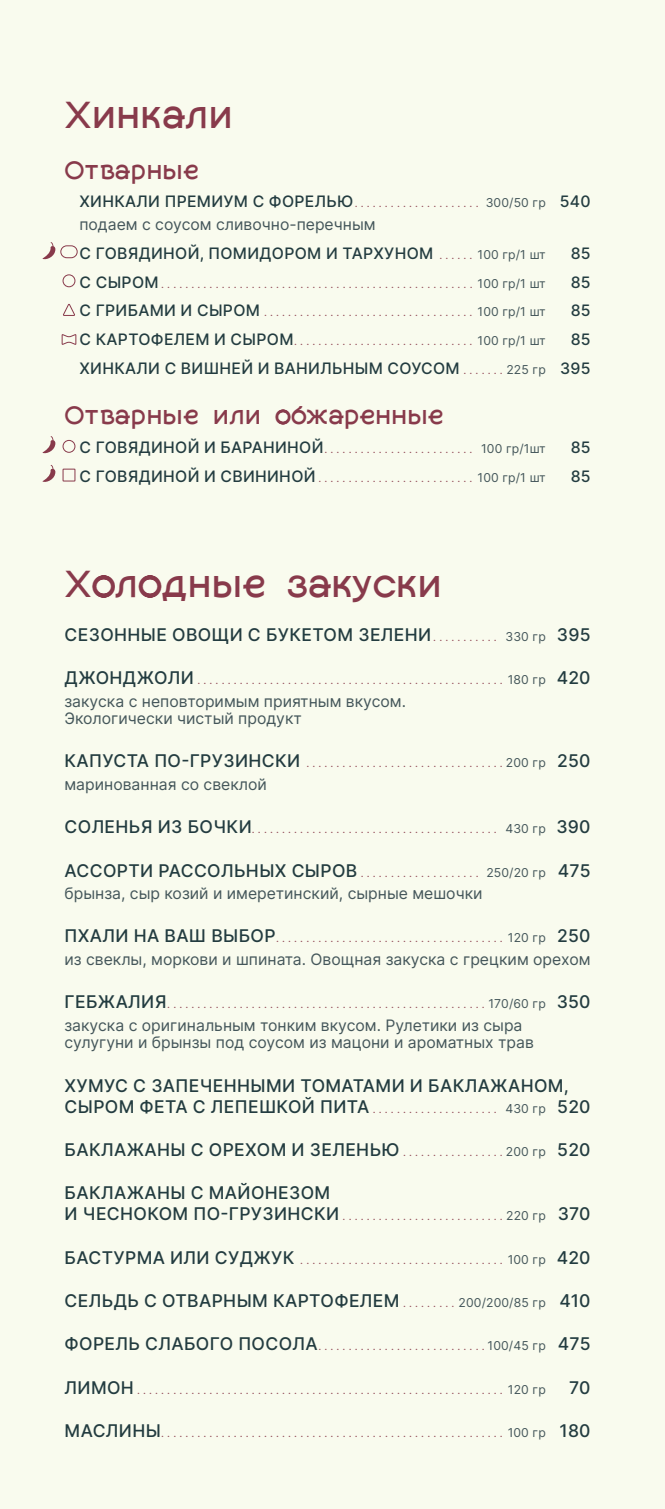
<style>
.page{position:relative;width:665px;height:1509px;background:#fff}
.page>*{position:absolute;margin:0;border:0;box-sizing:border-box;transform-origin:0 0}
.t1{font:42px "Lena";color:#883a4b}
.t2{font:28px "Lena";color:#883a4b}
.t3{font:500 17.5px/21px "Inter";letter-spacing:.02em;color:#233c40}
.t4{font:15.75px/17.5px "Inter";color:#44565a}
.t5{font:500 15.75px/28.9px "Inter";letter-spacing:.02em;color:#233c40;text-align:right}
.t6{font:10.5px "Inter";color:#924a57}
.s1{font-weight:500;color:#233c40}
.s2{font-size:10.5px;color:#924a57}
.s3{font-size:12.25px}
.s4{font-weight:400;font-size:10.5px;color:#924a57}
.s5{font-weight:400;font-size:12.25px;color:#44565a}
.s6{font-weight:500;font-size:15.75px;color:#233c40}
.s7{font-size:12.25px;color:#44565a}
.s8{font-weight:500;font-size:17.5px;color:#233c40}
</style>
<div class="page">
<div style="left:0;top:0;width:665px;height:1508px;background:#f9fbee"></div>
<div style="left:60px;top:245px;width:18px;height:13px;border:1px solid #883a4b;border-radius:6px"></div>
<div style="left:63px;top:274px;width:12px;height:13px;border:1px solid #883a4b;border-radius:50%"></div>
<svg style="left:63px;top:304px;width:12px;height:12px"></svg>
<svg style="left:61px;top:334px;width:16px;height:11px"></svg>
<div style="left:63px;top:468px;width:12px;height:13px;border:1px solid #883a4b"></div>
<div style="left:63px;top:440px;width:12px;height:12px;border:1px solid #883a4b;border-radius:50%"></div>
<svg style="left:42px;top:242px;width:13px;height:18px"></svg>
<svg style="left:42px;top:436px;width:13px;height:18px"></svg>
<svg style="left:42px;top:465px;width:13px;height:17px"></svg>
<h1 class="t1" style="left:64px;top:94px;width:170px">Хинкали</h1>
<h2 class="t2" style="left:64px;top:155px;width:136px">Отварные</h2>
<h3 class="t4" style="left:79px;top:190px;width:512px;line-height:22.4px"><span class="s1">ХИНКАЛИ ПРЕМИУМ С ФОРЕЛЬЮ</span><span class="s2">. . . . . . . . . . . . . . . . . . . . .</span> <span class="s3">300/50 гр</span> <span class="s1">540 </span>подаем с соусом сливочно-перечным</h3>
<h3 class="t5" style="left:79px;top:238px;width:468px">С ГОВЯДИНОЙ, ПОМИДОРОМ И ТАРХУНОМ <span class="s4">. . . . . .</span> <span class="s5">100 гр/1 шт</span></h3>
<h3 class="t5" style="left:570px;top:238px;width:21px">85</h3>
<p class="t6" style="left:79px;top:276px;width:468px"><span class="s6">C СЫРОМ</span>.................................................... <span class="s7">100 гр/1 шт</span></p>
<h3 class="t5" style="left:570px;top:267px;width:21px">85</h3>
<p class="t6" style="left:79px;top:305px;width:468px"><span class="s6">C ГРИБАМИ И СЫРОМ</span>................................... <span class="s7">100 гр/1 шт</span></p>
<h3 class="t5" style="left:570px;top:296px;width:21px">85</h3>
<p class="t6" style="left:79px;top:334px;width:468px"><span class="s6">C КАРТОФЕЛЕМ И СЫРОМ</span>.............................. <span class="s7">100 гр/1 шт</span></p>
<h3 class="t5" style="left:79px;top:324px;width:512px">85<br>ХИНКАЛИ С ВИШНЕЙ И ВАНИЛЬНЫМ СОУСОМ <span class="s4">. . . . . . .</span> <span class="s5">225 гр</span> 395</h3>
<h2 class="t2" style="left:64px;top:401px;width:380px">Отварные или обжаренные</h2>
<p class="t6" style="left:79px;top:441px;width:468px"><span class="s6">C ГОВЯДИНОЙ И БАРАНИНОЙ</span>......................... <span class="s7">100 гр/1шт</span></p>
<h3 class="t5" style="left:570px;top:432px;width:21px">85</h3>
<p class="t6" style="left:79px;top:470px;width:468px"><span class="s6">C ГОВЯДИНОЙ И СВИНИНОЙ</span>.......................... <span class="s7">100 гр/1 шт</span></p>
<h3 class="t5" style="left:570px;top:461px;width:21px">85</h3>
<h1 class="t1" style="left:64px;top:562px;width:379px">Холодные закуски</h1>
<h3 class="t3" style="left:65px;top:623px;width:527px">СЕЗОННЫЕ ОВОЩИ С БУКЕТОМ ЗЕЛЕНИ <span class="s4">. . . . . . . . . . .</span> <span class="s5">330 гр</span> 395</h3>
<p class="t6" style="left:65px;top:672px;width:527px"><span class="s8">ДЖОНДЖОЛИ</span>................................................... <span class="s7">180 гр</span> <span class="s8">420</span></p>
<h3 class="t4" style="left:64px;top:691px;width:343px">закуска с неповторимым приятным вкусом.<br>Экологически чистый продукт</h3>
<p class="t6" style="left:65px;top:755px;width:527px"><span class="s8">КАПУСТА ПО-ГРУЗИНСКИ</span> .................................<span class="s7">200 гр</span> <span class="s8">250</span></p>
<h3 class="t4" style="left:64px;top:775px;width:204px">маринованная со свеклой</h3>
<p class="t6" style="left:65px;top:821px;width:527px"><span class="s8">СОЛЕНЬЯ ИЗ БОЧКИ</span>......................................... <span class="s7">430 гр</span> <span class="s8">390</span></p>
<h3 class="t3" style="left:65px;top:859px;width:527px">АССОРТИ РАССОЛЬНЫХ СЫРОВ <span class="s4">. . . . . . . . . . . . . . . . . . . .</span> <span class="s5">250/20 гр</span> 475</h3>
<h3 class="t4" style="left:64px;top:884px;width:419px">брынза, сыр козий и имеретинский, сырные мешочки</h3>
<p class="t6" style="left:65px;top:930px;width:527px"><span class="s8">ПХАЛИ НА ВАШ ВЫБОР</span>...................................... <span class="s7">120 гр</span> <span class="s8">250</span></p>
<h3 class="t4" style="left:64px;top:949px;width:527px">из свеклы, моркови и шпината. Овощная закуска с грецким орехом</h3>
<p class="t6" style="left:65px;top:996px;width:527px"><span class="s8">ГЕБЖАЛИЯ</span>.....................................................<span class="s7">170/60 гр</span> <span class="s8">350</span></p>
<h3 class="t4" style="left:64px;top:1015px;width:471px">закуска с оригинальным тонким вкусом. Рулетики из сыра сулугуни и брынзы под соусом из мацони и ароматных трав</h3>
<h3 class="t3" style="left:65px;top:1074px;width:527px">ХУМУС С ЗАПЕЧЕННЫМИ ТОМАТАМИ И БАКЛАЖАНОМ,<br>СЫРОМ ФЕТА С ЛЕПЕШКОЙ ПИТА<span class="s4">.....................</span> <span class="s5">430 гр</span> 520</h3>
<h3 class="t3" style="left:65px;top:1138px;width:527px">БАКЛАЖАНЫ С ОРЕХОМ И ЗЕЛЕНЬЮ <span class="s4">. . . . . . . . . . . . . . . . .</span> <span class="s5">200 гр</span> 520</h3>
<h3 class="t3" style="left:65px;top:1181px;width:267px">БАКЛАЖАНЫ С МАЙОНЕЗОМ</h3>
<p class="t6" style="left:65px;top:1208px;width:527px"><span class="s8">И ЧЕСНОКОМ ПО-ГРУЗИНСКИ</span>...........................<span class="s7">220 гр</span> <span class="s8">370</span></p>
<p class="t6" style="left:65px;top:1251px;width:527px"><span class="s8">БАСТУРМА ИЛИ СУДЖУК</span> .................................. <span class="s7">100 гр</span> <span class="s8">420</span></p>
<h3 class="t3" style="left:65px;top:1289px;width:527px">СЕЛЬДЬ С ОТВАРНЫМ КАРТОФЕЛЕМ <span class="s4">. . . . . . . . .</span> <span class="s5">200/200/85 гр</span> 410</h3>
<p class="t6" style="left:65px;top:1338px;width:527px"><span class="s8">ФОРЕЛЬ СЛАБОГО ПОСОЛА</span>............................<span class="s7">100/45 гр</span> <span class="s8">475</span></p>
<p class="t6" style="left:65px;top:1381px;width:483px"><span class="s8">ЛИМОН</span>............................................................. <span class="s7">120 гр</span></p>
<h3 class="t3" style="left:569px;top:1376px;width:23px">70</h3>
<p class="t6" style="left:65px;top:1425px;width:527px"><span class="s8">МАСЛИНЫ</span>......................................................... <span class="s7">100 гр</span> <span class="s8">180</span></p>
</div>
